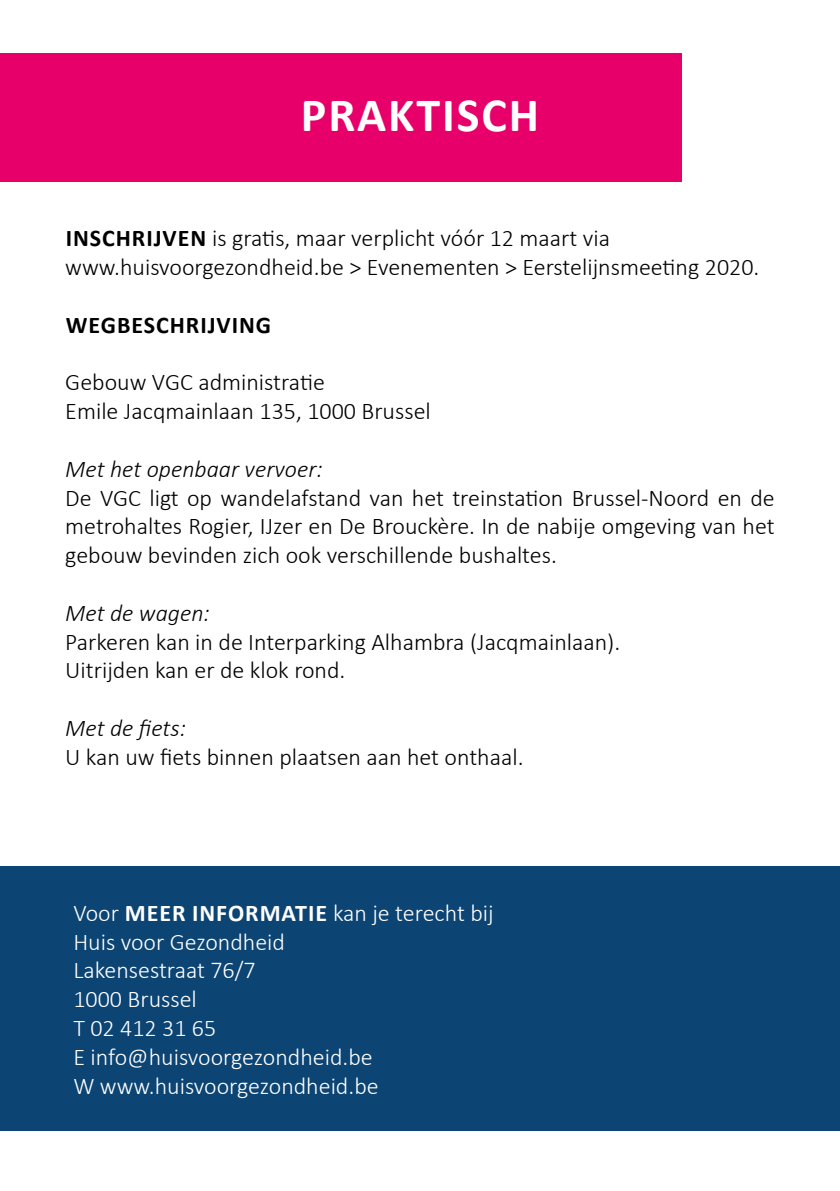
<style>
.page{position:relative;width:840px;height:1191px;background:#fff}
.page>*{position:absolute;margin:0;border:0;box-sizing:border-box;transform-origin:0 0}
.t1{font:700 48px "Calibri";letter-spacing:.04em;color:#fff}
.t2{font:300 24px/28.8px "Calibri";color:#000}
.t3{font:300 24px/28.8px "Calibri";color:#fff}
.t4{font:italic 300 24px "Calibri";color:#000}
.t5{font:700 24px "Calibri";letter-spacing:.04em;color:#000}
.s1{font-weight:700}
</style>
<div class="page">
<div style="left:0;top:54px;width:680px;height:128px;background:#e7006a"></div>
<div style="left:0;top:866px;width:839px;height:264px;background:#0c4473"></div>
<h1 class="t1" style="left:301px;top:81px;width:239px">PRAKTISCH</h1>
<p class="t2" style="left:65px;top:224px;width:695px"><span class="s1">INSCHRIJVEN</span> is gratis, maar verplicht vóór 12 maart via www.huisvoorgezondheid.be &gt; Evenementen &gt; Eerstelijnsmeeting 2020.</p>
<p class="t5" style="left:66px;top:308px;width:207px">WEGBESCHRIJVING</p>
<p class="t2" style="left:65px;top:368px;width:367px">Gebouw VGC administratie<br>Emile Jacqmainlaan 135, 1000 Brussel</p>
<p class="t4" style="left:65px;top:454px;width:259px">Met het openbaar vervoer:</p>
<p class="t2" style="left:65px;top:483px;width:710px;text-align:justify">De VGC ligt op wandelafstand van het treinstation Brussel-Noord en de metrohaltes Rogier, IJzer en De Brouckère. In de nabije omgeving van het gebouw bevinden zich ook verschillende bushaltes.</p>
<p class="t4" style="left:65px;top:598px;width:146px">Met de wagen:</p>
<p class="t2" style="left:65px;top:627px;width:556px">Parkeren kan in de Interparking Alhambra (Jacqmainlaan).<br>Uitrijden kan er de klok rond.</p>
<p class="t4" style="left:65px;top:713px;width:122px">Met de fiets:</p>
<p class="t2" style="left:65px;top:742px;width:459px">U kan uw fiets binnen plaatsen aan het onthaal.</p>
<p class="t3" style="left:73px;top:898px;width:421px">Voor <span class="s1">MEER INFORMATIE</span> kan je terecht bij<br>Huis voor Gezondheid<br>Lakensestraat 76/7<br>1000 Brussel<br>T 02 412 31 65<br>E info@huisvoorgezondheid.be<br>W www.huisvoorgezondheid.be</p>
</div>
